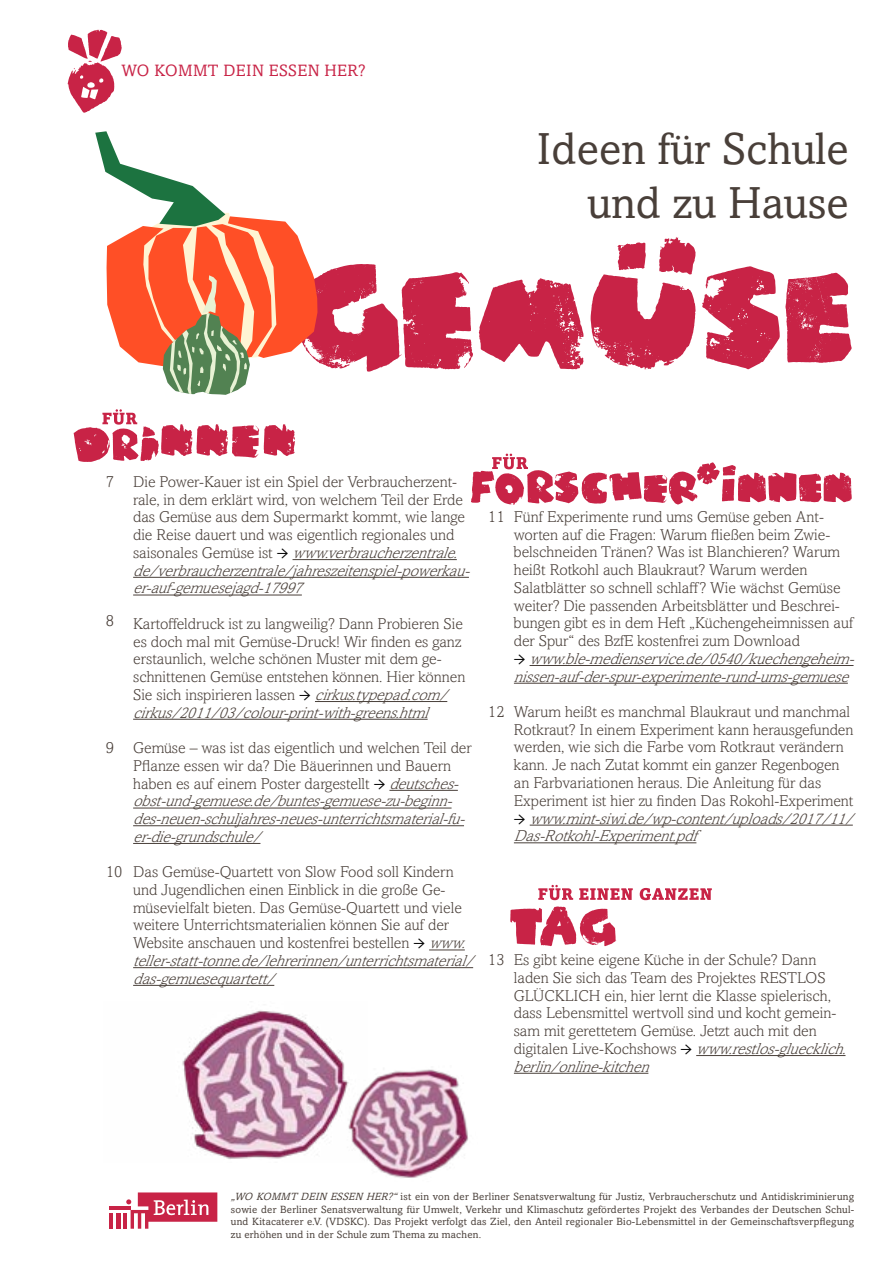
<style>
.page{position:relative;width:893px;height:1263px;background:#fff}
.page>*{position:absolute;margin:0;border:0;box-sizing:border-box;transform-origin:0 0}
.t1{font:45px/54px "Amasis MT Pro";color:#493f39;text-align:right}
.t2{font:16.5px "Amasis MT Pro";letter-spacing:.02em;color:#c82346}
.t3{font:300 16.5px "Amasis MT Pro";letter-spacing:.02em;color:#493f39}
.t4{font:300 15.75px/17.7px "Amasis MT Pro";color:#493f39}
.t5{font:italic 300 15.75px/17.7px "Amasis MT Pro";color:#493f39}
.t6{font:10.5px/12.6px "Amasis MT Pro";letter-spacing:.02em;color:#493f39;text-align:justify}
.s1{font-family:"Minion Pro";font-weight:400;font-size:18px;color:#000}
.s2{font-style:italic}
.s3{font-style:normal}
.s4{font-family:"Minion Pro";font-weight:400;font-style:normal;font-size:18px;color:#000}
</style>
<div class="page">
<hr style="left:293px;top:559px;width:164px;height:1px;background:#493f39">
<hr style="left:133px;top:577px;width:336px;height:1px;background:#493f39">
<hr style="left:133px;top:595px;width:169px;height:1px;background:#493f39">
<hr style="left:315px;top:701px;width:132px;height:1px;background:#493f39">
<hr style="left:133px;top:719px;width:295px;height:1px;background:#493f39">
<hr style="left:389px;top:790px;width:69px;height:1px;background:#493f39">
<hr style="left:133px;top:808px;width:319px;height:1px;background:#493f39">
<hr style="left:133px;top:825px;width:331px;height:1px;background:#493f39">
<hr style="left:133px;top:843px;width:127px;height:1px;background:#493f39">
<hr style="left:429px;top:949px;width:36px;height:1px;background:#493f39">
<hr style="left:133px;top:967px;width:340px;height:1px;background:#493f39">
<hr style="left:133px;top:985px;width:141px;height:1px;background:#493f39">
<hr style="left:530px;top:665px;width:323px;height:1px;background:#493f39">
<hr style="left:514px;top:683px;width:334px;height:1px;background:#493f39">
<hr style="left:530px;top:825px;width:323px;height:1px;background:#493f39">
<hr style="left:514px;top:842px;width:182px;height:1px;background:#493f39">
<hr style="left:696px;top:1055px;width:149px;height:1px;background:#493f39">
<hr style="left:514px;top:1073px;width:134px;height:1px;background:#493f39">
<svg style="left:68px;top:30px;width:54px;height:83px"></svg>
<hr style="left:109px;top:1213px;width:3px;height:16px;background:#c82346">
<div style="left:116px;top:1213px;width:5px;height:16px;background:#c82346"></div>
<hr style="left:123px;top:1213px;width:4px;height:16px;background:#c82346">
<hr style="left:109px;top:1206px;width:22px;height:4px;background:#c82346">
<svg style="left:126px;top:1192px;width:91px;height:37px"></svg>
<svg style="left:479px;top:278px;width:105px;height:91px"></svg>
<svg style="left:702px;top:266px;width:150px;height:103px"></svg>
<svg style="left:591px;top:237px;width:105px;height:132px"></svg>
<svg style="left:95px;top:131px;width:378px;height:264px"></svg>
<svg style="left:74px;top:409px;width:221px;height:53px"></svg>
<svg style="left:510px;top:885px;width:202px;height:61px"></svg>
<svg style="left:471px;top:454px;width:381px;height:50px"></svg>
<img style="left:182px;top:1010px;width:161px;height:149px">
<img style="left:331px;top:1062px;width:192px;height:116px">
<p class="t2" style="left:122px;top:61px;width:245px">WO KOMMT DEIN ESSEN HER?</p>
<h1 class="t1" style="left:537px;top:123px;width:314px">Ideen für Schule und zu Hause</h1>
<p class="t3" style="left:106px;top:472px;width:10px">7</p>
<p class="t3" style="left:106px;top:611px;width:10px">8</p>
<p class="t3" style="left:106px;top:738px;width:10px">9</p>
<p class="t3" style="left:106px;top:862px;width:18px">10</p>
<p class="t4" style="left:133px;top:473px;width:344px">Die Power-Kauer ist ein Spiel der Verbraucherzent&shy;rale, in dem erklärt wird, von welchem Teil der Erde das Gemüse aus dem Supermarkt kommt, wie lange die Reise dauert und was eigentlich regionales und<br>s a i s o n a l e s G e m ü s e i s t <span class="s1">→</span> <span class="s2">www.verbraucherzentrale. de/verbraucherzentrale/jahreszeitenspiel-powerkau&shy;er-auf-gemuesejagd-17997</span></p>
<p class="t4" style="left:133px;top:615px;width:334px">Kartoffeldruck ist zu langweilig? Dann Probieren Sie es doch mal mit Gemüse-Druck! Wir finden es ganz erstaunlich, welche schönen Muster mit dem ge&shy;schnittenen Gemüse entstehen können. Hier können Sie sich inspirieren lassen <span class="s1">→</span> <span class="s2">cirkus.typepad.com/ cirkus/2011/03/colour-print-with-greens.html</span></p>
<p class="t5" style="left:133px;top:739px;width:340px"><span class="s3">Gemüse – was ist das eigentlich und welchen Teil der Pflanze essen wir da? Die Bäuerinnen und Bauern haben es auf einem Poster dargestellt</span> <span class="s4">→</span> deutsches&shy;obst-und-gemuese.de/buntes-gemuese-zu-beginn&shy;des-neuen-schuljahres-neues-unterrichtsmaterial-fu&shy;er-die-grundschule/</p>
<p class="t4" style="left:133px;top:863px;width:348px">Das Gemüse-Quartett von Slow Food soll Kindern und Jugendlichen einen Einblick in die große Ge&shy;müsevielfalt bieten. Das Gemüse-Quartett und viele weitere Unterrichtsmaterialien können Sie auf der Website anschauen und kostenfrei bestellen <span class="s1">→</span> <span class="s2">www. teller-statt-tonne.de/lehrerinnen/unterrichtsmaterial/ das-gemuesequartett/</span></p>
<p class="t3" style="left:488px;top:507px;width:18px">11</p>
<p class="t3" style="left:488px;top:702px;width:18px">12</p>
<p class="t4" style="left:514px;top:508px;width:341px">Fünf Experimente rund ums Gemüse geben Ant&shy;worten auf die Fragen: Warum fließen beim Zwie&shy;belschneiden Tränen? Was ist Blanchieren? Warum heißt Rotkohl auch Blaukraut? Warum werden Salatblätter so schnell schlaff? Wie wächst Gemüse weiter? Die passenden Arbeitsblätter und Beschrei&shy;bungen gibt es in dem Heft „Küchengeheimnissen auf der Spur“ des BzfE kostenfrei zum Download</p>
<p class="t5" style="left:514px;top:650px;width:348px"><span class="s4">→</span> www.ble-medienservice.de/0540/kuechengeheim&shy;nissen-auf-der-spur-experimente-rund-ums-gemuese</p>
<p class="t4" style="left:514px;top:703px;width:341px">Warum heißt es manchmal Blaukraut und manchmal Rotkraut? In einem Experiment kann herausgefunden werden, wie sich die Farbe vom Rotkraut verändern kann. Je nach Zutat kommt ein ganzer Regenbogen an Farbvariationen heraus. Die Anleitung für das Experiment ist hier zu finden Das Rokohl-Experiment</p>
<p class="t5" style="left:514px;top:809px;width:347px"><span class="s4">→</span> www.mint-siwi.de/wp-content/uploads/2017/11/<br>Das-Rotkohl-Experiment.pdf</p>
<p class="t3" style="left:488px;top:950px;width:18px">13</p>
<p class="t4" style="left:514px;top:951px;width:340px">Es gibt keine eigene Küche in der Schule? Dann laden Sie sich das Team des Projektes RESTLOS GLÜCKLICH ein, hier lernt die Klasse spielerisch, dass Lebensmittel wertvoll sind und kocht gemein&shy;sam mit gerettetem Gemüse. Jetzt auch mit den<br>digi t al e n L ive - Ko c h sh ows <span class="s1">→</span> <span class="s2">www.restlos-gluecklich. berlin/online-kitchen</span></p>
<p class="t6" style="left:231px;top:1190px;width:625px"><span class="s2">„WO KOMMT DEIN ESSEN HER?“</span>ist ein von der Berliner Senatsverwaltung für Justiz, Verbraucherschutz und Antidiskriminierung sowie der Berliner Senatsverwaltung für Umwelt, Verkehr und Klimaschutz gefördertes Projekt des Verbandes der Deutschen Schul&shy;und Kitacaterer e.V. (VDSKC). Das Projekt verfolgt das Ziel, den Anteil regionaler Bio-Lebensmittel in der Gemeinschaftsverpflegung zu erhöhen und in der Schule zum Thema zu machen.</p>
</div>
